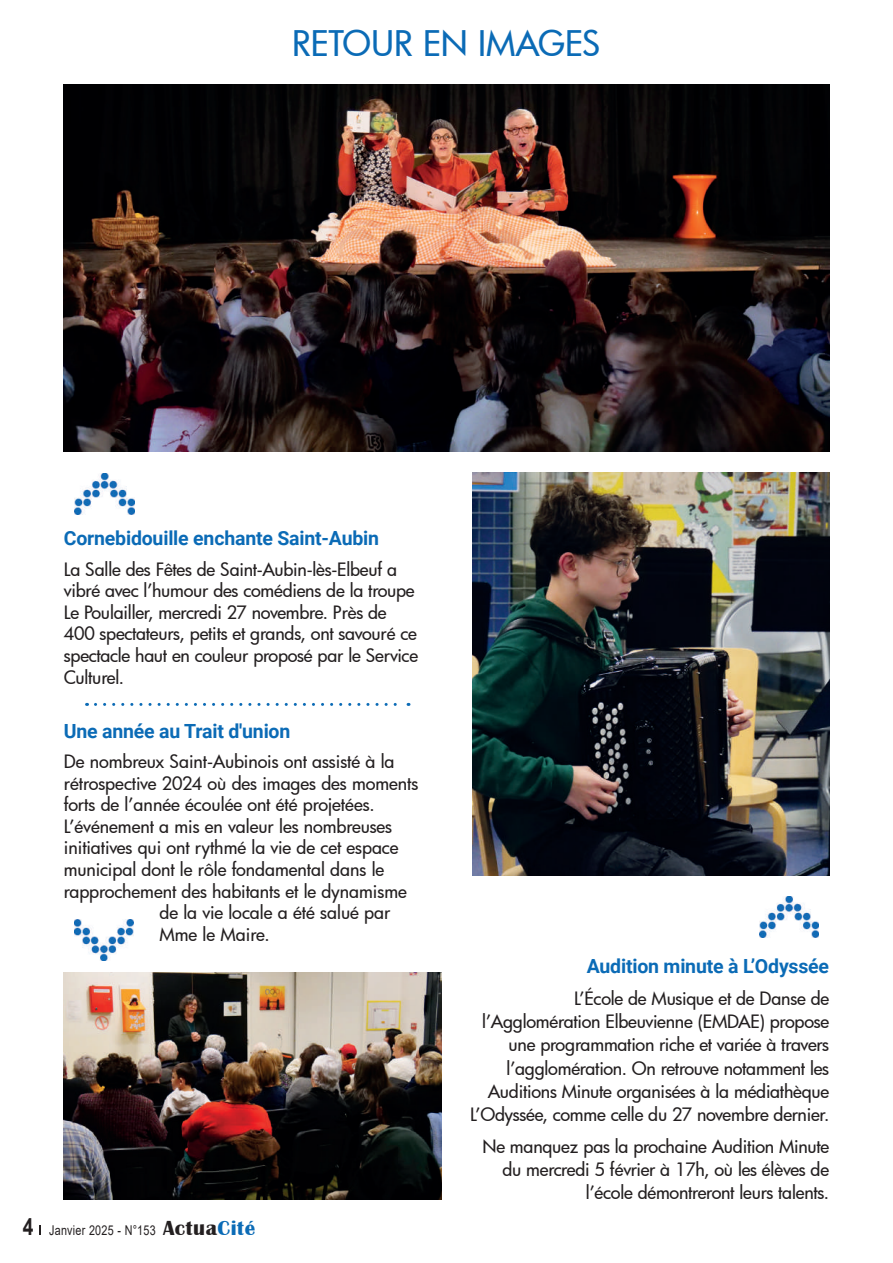
<style>
.page{position:relative;width:893px;height:1263px;background:#fff}
.page>*{position:absolute;margin:0;border:0;box-sizing:border-box;transform-origin:0 0}
.t1{font:500 34.5px "Futura";color:#0b6bb6}
.t2{font:700 19.5px "Roboto";letter-spacing:-.01em;color:#0b6bb6}
.t3{font:500 18px/23.2px "Futura";letter-spacing:-.01em;color:#231f20;text-align:right}
.t4{font:13.5px "Arial";letter-spacing:.02em;color:#231f20;scale:.8 1}
.s1{font-weight:700;font-size:24px}
.s2{font-family:"Britannic";font-weight:700;font-size:21px}
.s3{font-family:"Britannic";font-weight:700;font-size:21px;color:#0b6bb6}
</style>
<div class="page">
<img style="left:64px;top:84px;width:765px;height:368px">
<img style="left:64px;top:972px;width:377px;height:227px">
<svg style="left:95px;top:703px;width:314px;height:3px"></svg>
<img style="left:472px;top:472px;width:357px;height:404px">
<img style="left:75px;top:473px;width:59px;height:41px">
<img style="left:74px;top:919px;width:60px;height:41px">
<img style="left:759px;top:896px;width:59px;height:41px">
<h1 class="t1" style="left:292px;top:20px;width:310px">RETOUR EN IMAGES</h1>
<p class="t2" style="left:64px;top:525px;width:317px">Cornebidouille enchante Saint-Aubin</p>
<p class="t3" style="left:64px;top:558px;width:356px;line-height:21.6px;text-align:left">La Salle des Fêtes de Saint-Aubin-lès-Elbeuf a vibré avec l’humour des comédiens de la troupe Le Poulailler, mercredi 27 novembre. Près de 400 spectateurs, petits et grands, ont savouré ce spectacle haut en couleur proposé par le Service Culturel.</p>
<p class="t2" style="left:64px;top:717px;width:228px">Une année au Trait d'union</p>
<p class="t3" style="left:64px;top:749px;width:332px">De nombreux Saint-Aubinois ont assisté à la</p>
<p class="t3" style="left:64px;top:771px;width:356px">rétrospective 2024 où des images des moments</p>
<p class="t3" style="left:64px;top:793px;width:312px">forts de l’année écoulée ont été projetées.</p>
<p class="t3" style="left:64px;top:814px;width:330px">L’événement a mis en valeur les nombreuses</p>
<p class="t3" style="left:64px;top:836px;width:336px">initiatives qui ont rythmé la vie de cet espace</p>
<p class="t3" style="left:64px;top:857px;width:322px">municipal dont le rôle fondamental dans le</p>
<p class="t3" style="left:64px;top:879px;width:345px">rapprochement des habitants et le dynamisme</p>
<p class="t3" style="left:159px;top:901px;width:233px">de la vie locale a été salué par</p>
<p class="t3" style="left:159px;top:922px;width:112px">Mme le Maire.</p>
<p class="t4" style="left:23px;top:1221px;width:292px"><span class="s1">4</span> Janvier 2025 - N°153 <span class="s2">Actua</span><span class="s3">Cité</span></p>
<p class="t2" style="left:587px;top:953px;width:244px">Audition minute à L’Odyssée</p>
<p class="t3" style="left:470px;top:986px;width:361px">L’École de Musique et de Danse de l’Agglomération Elbeuvienne (EMDAE) propose une programmation riche et variée à travers l’agglomération. On retrouve notamment les Auditions Minute organisées à la médiathèque L’Odyssée, comme celle du 27 novembre dernier.</p>
<p class="t3" style="left:482px;top:1134px;width:348px">Ne manquez pas la prochaine Audition Minute du mercredi 5 février à 17h, où les élèves de l’école démontreront leurs talents.</p>
</div>
